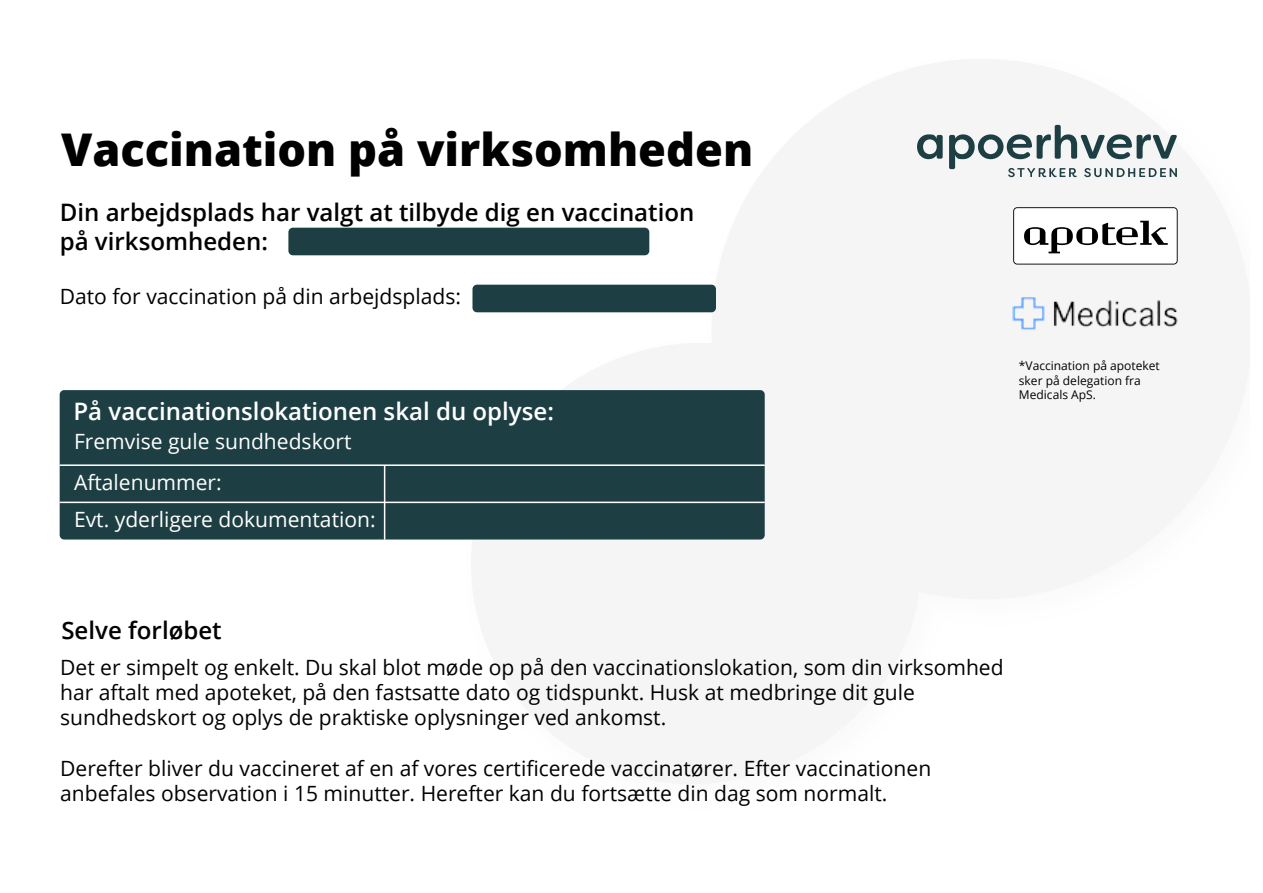
<style>
.page{position:relative;width:1263px;height:893px;background:#fff}
.page>*{position:absolute;margin:0;border:0;box-sizing:border-box;transform-origin:0 0}
.t1{font:800 45.15px "Open Sans";color:#000}
.t2{font:600 24px/28.8px "Open Sans";color:#020203}
.t3{font:600 24px "Open Sans";color:#fff}
.t4{font:21px/25.2px "Open Sans";color:#020203}
.t5{font:21px/37.7px "Open Sans";color:#fff}
.t6{font:12px/14.4px "Open Sans";color:#020203}
</style>
<div class="page">
<div style="left:60px;top:390px;width:705px;height:149px;background:#1d3f43;border-radius:5px"></div>
<hr style="left:60px;top:502px;width:705px;height:1px;background:#fff">
<hr style="left:60px;top:464px;width:705px;height:2px;background:#fff">
<hr style="left:384px;top:465px;width:1px;height:74px;background:#fff">
<div style="left:472px;top:285px;width:244px;height:27px;background:#1d3f43;border-radius:5px"></div>
<svg style="left:1013px;top:207px;width:165px;height:58px"></svg>
<div style="left:1014px;top:208px;width:163px;height:56px;background:#fff;border-radius:3px"></div>
<svg style="left:1024px;top:221px;width:144px;height:32px"></svg>
<img style="left:1012px;top:296px;width:165px;height:35px">
<svg style="left:917px;top:134px;width:26px;height:25px"></svg>
<svg style="left:949px;top:125px;width:228px;height:52px"></svg>
<div style="left:288px;top:228px;width:361px;height:27px;background:#1d3f43;border-radius:5px"></div>
<h1 class="t1" style="left:61px;top:115px;width:694px">Vaccination på virksomheden</h1>
<p class="t2" style="left:60px;top:198px;width:636px">Din arbejdsplads har valgt at tilbyde dig en vaccination på virksomheden:</p>
<p class="t4" style="left:60px;top:283px;width:403px">Dato for vaccination på din arbejdsplads:</p>
<p class="t3" style="left:73px;top:395px;width:482px">På vaccinationslokationen skal du oplyse:</p>
<p class="t5" style="left:74px;top:422px;width:279px">Fremvise gule sundhedskort</p>
<p class="t5" style="left:74px;top:462px;width:303px">Aftalenummer:<br>Evt. yderligere dokumentation:</p>
<p class="t6" style="left:1019px;top:358px;width:142px">*Vaccination på apoteket sker på delegation fra<br>Medicals ApS.</p>
<p class="t2" style="left:61px;top:616px;width:162px">Selve forløbet</p>
<p class="t4" style="left:60px;top:654px;width:945px">Det er simpelt og enkelt. Du skal blot møde op på den vaccinationslokation, som din virksomhed har aftalt med apoteket, på den fastsatte dato og tidspunkt. Husk at medbringe dit gule sundhedskort og oplys de praktiske oplysninger ved ankomst.</p>
<p class="t4" style="left:60px;top:755px;width:872px">Derefter bliver du vaccineret af en af vores certificerede vaccinatører. Efter vaccinationen anbefales observation i 15 minutter. Herefter kan du fortsætte din dag som normalt.</p>
</div>
